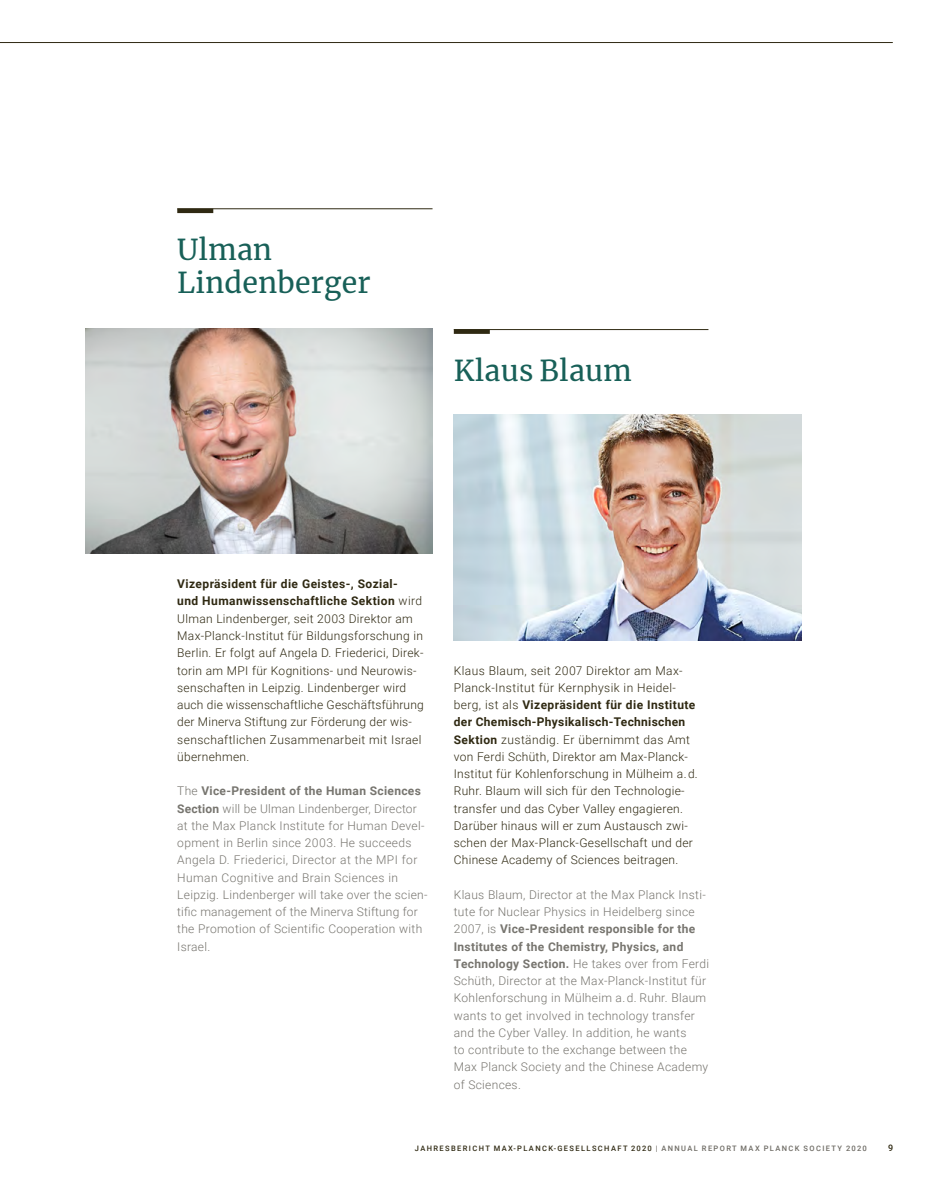
<style>
.page{position:relative;width:936px;height:1191px;background:#fff}
.page>*{position:absolute;margin:0;border:0;box-sizing:border-box;transform-origin:0 0}
._3_Headline_Artikel{font:28.5px/32.2px "Merriweather";letter-spacing:.01em;color:#186058}
._3_Fließtext{font:300 12px/17.2px "Roboto";letter-spacing:.025em;color:#2f2912}
._3_Fließtext-2{font:300 12px/17.2px "Roboto";letter-spacing:.025em;color:#77756f}
.t1{font:500 9px "Roboto";color:#2f2912}
.t2{font:500 7.5px "Roboto";letter-spacing:.185em;color:#2f2912}
.s1{font-weight:700}
.s2{color:#6d6a63}
</style>
<div class="page">
<img style="left:454px;top:414px;width:347px;height:226px">
<img style="left:85px;top:328px;width:347px;height:226px">
<hr style="left:177px;top:208px;width:255px;height:1px;background:#2f2912">
<svg style="left:177px;top:209px;width:255px;height:4px"></svg>
<svg style="left:454px;top:329px;width:254px;height:5px"></svg>
<hr style="left:0;top:42px;width:892px;height:1px;background:#2f2912">
<p class="_3_Headline_Artikel" style="left:177px;top:233px;width:195px">Ulman<br>Lindenberger</p>
<p class="_3_Headline_Artikel" style="left:454px;top:354px;width:180px">Klaus Blaum</p>
<p class="_3_Fließtext" style="left:177px;top:575px;width:248px"><span class="s1">Vizepräsident für die Geistes-, Sozial-<br>und Humanwissenschaftliche Sektion</span> wird Ulman Lindenberger, seit 2003 Direktor am Max-Planck-Institut für Bildungsforschung in Berlin. Er folgt auf Angela D. Friederici, Direk&shy;torin am MPI für Kognitions- und Neurowis&shy;senschaften in Leipzig. Lindenberger wird auch die wissenschaftliche Geschäftsführung der Minerva Stiftung zur Förderung der wis&shy;senschaftlichen Zusammenarbeit mit Israel übernehmen.</p>
<p class="_3_Fließtext-2" style="left:177px;top:782px;width:252px">The <span class="s1">Vice-President of the Human Sciences Section</span> will be Ulman Lindenberger, Director at the Max Planck Institute for Human Devel&shy;opment in Berlin since 2003. He succeeds Angela D. Friederici, Director at the MPI for Human Cognitive and Brain Sciences in Leipzig. Lindenberger will take over the scien&shy;tific management of the Minerva Stiftung for the Promotion of Scientific Cooperation with Israel.</p>
<p class="_3_Fließtext" style="left:454px;top:661px;width:245px">Klaus Blaum, seit 2007 Direktor am Max-Planck-Institut für Kernphysik in Heidel&shy;berg, ist als <span class="s1">Vizepräsident für die Institute der Chemisch-Physikalisch-Technischen Sektion</span> zuständig. Er übernimmt das Amt von Ferdi Schüth, Direktor am Max-Planck-Institut für Kohlenforschung in Mülheim a.d.<br>Ruhr. Blaum will sich für den Technologie&shy;transfer und das Cyber Valley engagieren.<br>Darüber hinaus will er zum Austausch zwi&shy;schen der Max-Planck-Gesellschaft und der Chinese Academy of Sciences beitragen.</p>
<p class="_3_Fließtext-2" style="left:454px;top:885px;width:257px">Klaus Blaum, Director at the Max Planck Insti&shy;tute for Nuclear Physics in Heidelberg since 2007, is <span class="s1">Vice-President responsible for the Institutes of the Chemistry, Physics, and Technology Section.</span> He takes over from Ferdi Schüth, Director at the Max-Planck-Institut für Kohlenforschung in Mülheim a.d. Ruhr. Blaum wants to get involved in technology transfer and the Cyber Valley. In addition, he wants<br>to contribute to the exchange between the Max Planck Society and the Chinese Academy of Sciences.</p>
<p class="t2" style="left:415px;top:1143px;width:453px">JAHRESBERICHT MAX-PLANCK-GESELLSCHAFT 2020 <span class="s2">| ANNUAL REPORT MAX PLANCK SOCIETY 2020</span></p>
<p class="t1" style="left:888px;top:1141px;width:7px">9</p>
</div>
